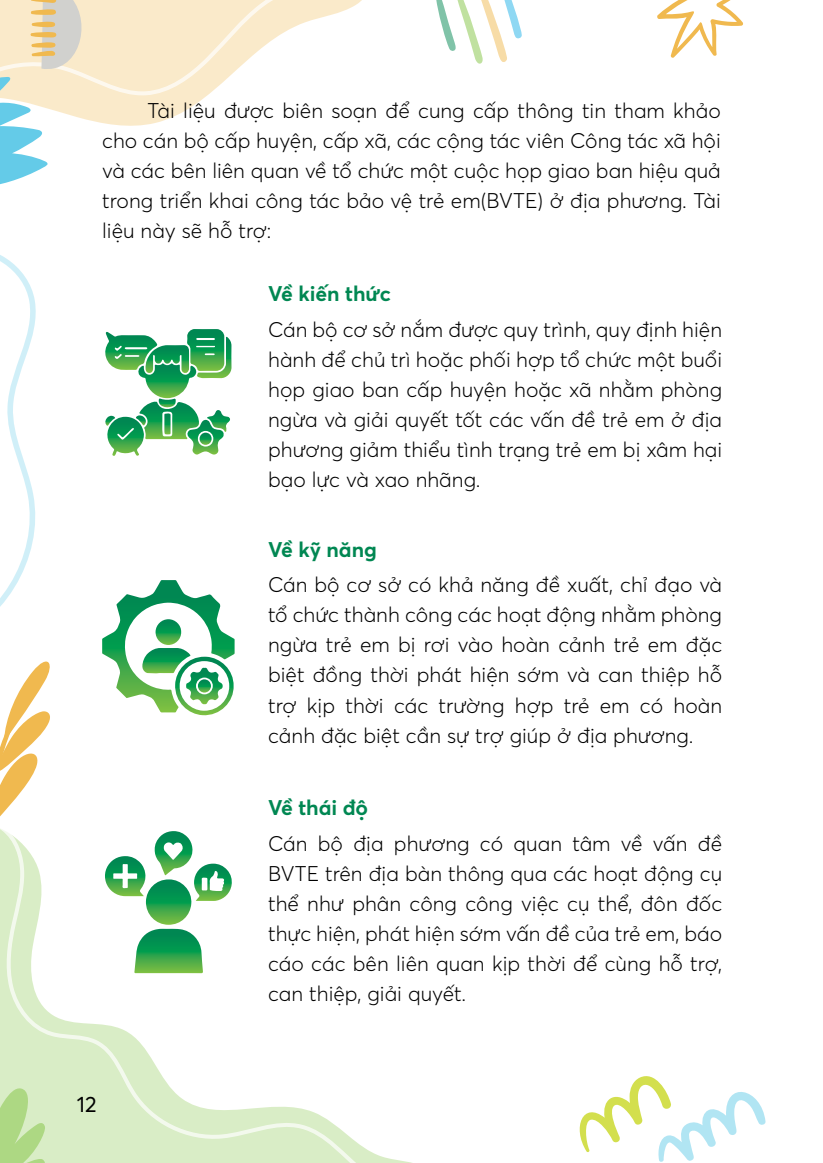
<style>
.page{position:relative;width:823px;height:1163px;background:#fff}
.page>*{position:absolute;margin:0;border:0;box-sizing:border-box;transform-origin:0 0}
.t1{font:22px "Averta";color:#000}
.t2{font:300 21px/30px "Averta";color:#000;text-align:justify}
.t3{font:700 21px "Averta";color:#008752}
</style>
<div class="page">
<svg style="left:0;top:842px;width:407px;height:320px"></svg>
<svg style="left:93px;top:0;width:268px;height:122px"></svg>
<svg style="left:0;top:255px;width:36px;height:352px"></svg>
<svg style="left:657px;top:0;width:86px;height:58px"></svg>
<svg style="left:0;top:0;width:93px;height:185px"></svg>
<svg style="left:436px;top:0;width:85px;height:64px"></svg>
<svg style="left:0;top:661px;width:50px;height:181px"></svg>
<svg style="left:579px;top:1076px;width:186px;height:85px"></svg>
<svg style="left:0;top:1072px;width:45px;height:90px;background:#c1e1a2"></svg>
<hr style="left:822px;top:0;width:1px;height:1009px;background:#82c341">
<svg style="left:105px;top:329px;width:126px;height:127px"></svg>
<svg style="left:102px;top:580px;width:132px;height:136px"></svg>
<svg style="left:103px;top:831px;width:129px;height:142px"></svg>
<p class="t2" style="left:102px;top:96px;width:619px;text-indent:45px">Tài liệu được biên soạ n để cung cấp thông tin tham khảo cho cá n bộ cấp huyện, cấp xã, các cộng tác viên Công tác xã hội và các bên liên quan về tổ chức một cuộc họp giao ban hiệu quả trong triển khai công tác bảo vệ trẻ em(BVTE) ở địa phương. Tài liệu này sẽ hỗ trợ:</p>
<p class="t3" style="left:268px;top:280px;width:124px">Về kiến thức</p>
<p class="t2" style="left:268px;top:314px;width:455px">Cá n bộ cơ sở nắ m được quy trình, quy đị nh hiện hành để chủ trì hoặc phối hợp tổ chức một buổi họp giao ban cấp huyện hoặc xã nhằ m phòng ngừa và giả i quyết tốt các vấn đề trẻ em ở địa phương giảm thiểu tình trạng trẻ em bị xâm hại bạo lực và xao nhãng.</p>
<p class="t3" style="left:268px;top:536px;width:110px">Về kỹ năng</p>
<p class="t2" style="left:268px;top:569px;width:455px">Cá n bộ cơ sở có khả năng đề xuất, chỉ đạo và tổ chức thành công các hoạt động nhằm phòng ngừa trẻ em bị rơi vào hoàn cảnh trẻ em đặc biệt đồng thời phát hiện sớm và can thiệp hỗ trợ kịp thời các trường hợp trẻ em có hoà n cả nh đặc biệt cầ n sự trợ giú p ở địa phương.</p>
<p class="t1" style="left:77px;top:1090px;width:21px">12</p>
<p class="t3" style="left:268px;top:794px;width:101px">Về thái độ</p>
<p class="t2" style="left:268px;top:828px;width:455px;text-align:left">Cá n bộ địa phương có quan tâm về vấn đề BVTE trên địa bà n thông qua các hoạt động cụ thể như phân công công việc cụ thể, đôn đốc thực hiện, phát hiện sớm vấn đề của trẻ em, báo cáo các bên liên quan kịp thời để cù ng hỗ trợ, can thiệp, giải quyết.</p>
</div>
